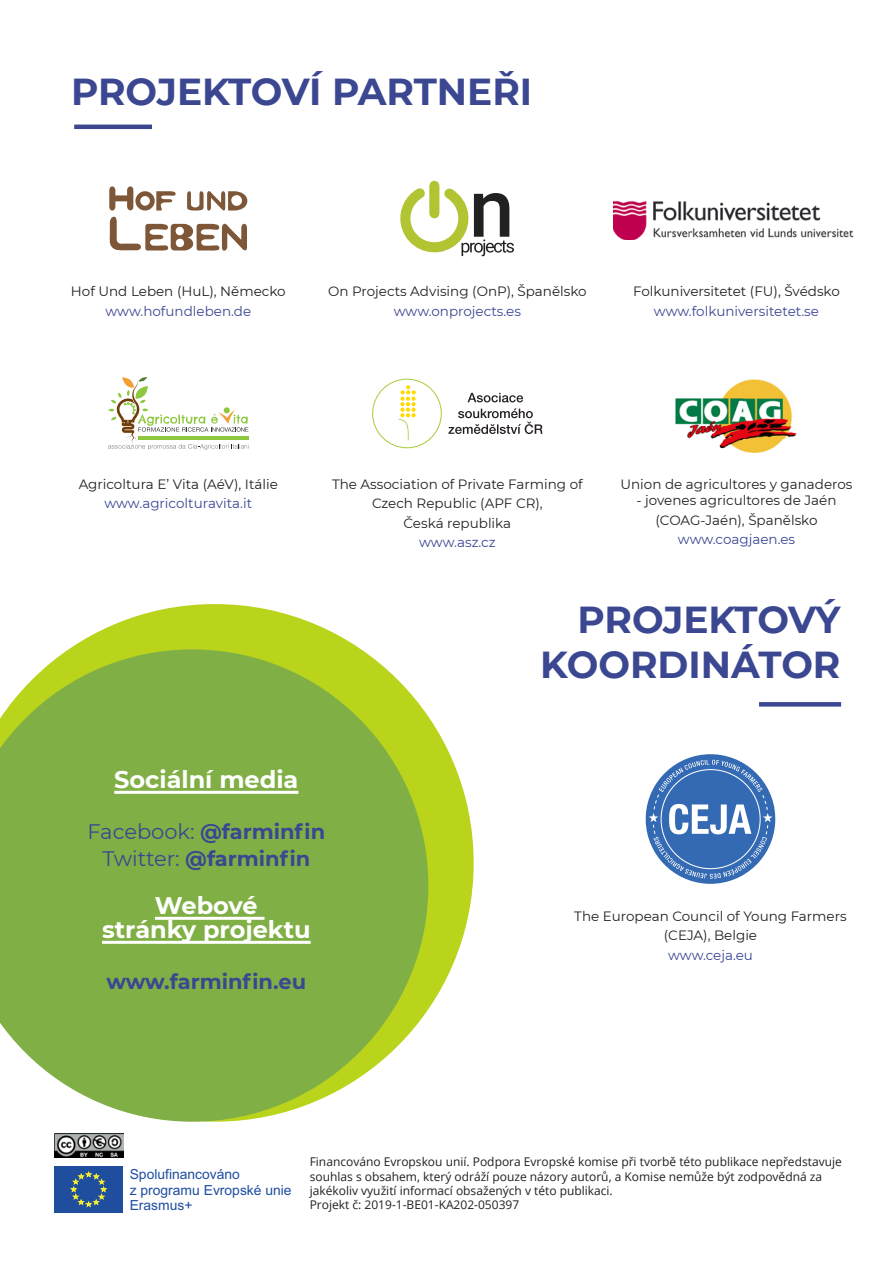
<style>
.page{position:relative;width:893px;height:1263px;background:#fff}
.page>*{position:absolute;margin:0;border:0;box-sizing:border-box;transform-origin:0 0}
.t1{font:700 37.5px/45px "Montserrat";color:#3b4791;text-align:right}
.t2{font:700 24px "Montserrat";color:#fff}
.t3{font:700 21px "Montserrat";color:#3b4791}
.t4{font:13.95px/15.6px "Arial";color:#1f4e9f}
.t5{font:13.5px/19.5px "Montserrat";color:#231f20;text-align:center}
.t6{font:13.5px "Montserrat";color:#3b4791}
.t7{font:12px/14.4px "Open Sans";color:#231f20}
.s1{font-weight:400}
</style>
<div class="page">
<hr style="left:74px;top:125px;width:78px;height:4px;background:#3b4791">
<div style="left:759px;top:702px;width:82px;height:5px;background:#3b4791"></div>
<svg style="left:109px;top:186px;width:67px;height:25px"></svg>
<svg style="left:187px;top:191px;width:60px;height:20px"></svg>
<svg style="left:109px;top:217px;width:138px;height:34px"></svg>
<svg style="left:400px;top:180px;width:114px;height:76px"></svg>
<img style="left:613px;top:200px;width:241px;height:39px">
<svg style="left:108px;top:377px;width:141px;height:73px"></svg>
<svg style="left:397px;top:385px;width:19px;height:64px"></svg>
<svg style="left:448px;top:408px;width:95px;height:26px"></svg>
<svg style="left:467px;top:393px;width:56px;height:9px"></svg>
<img style="left:675px;top:379px;width:122px;height:74px">
<img style="left:646px;top:754px;width:130px;height:130px">
<img style="left:653px;top:761px;width:116px;height:79px">
<img style="left:661px;top:769px;width:100px;height:100px">
<img style="left:669px;top:804px;width:82px;height:30px">
<img style="left:694px;top:760px;width:34px;height:7px">
<img style="left:756px;top:837px;width:11px;height:15px">
<img style="left:735px;top:859px;width:17px;height:14px">
<img style="left:685px;top:869px;width:49px;height:9px">
<img style="left:665px;top:855px;width:15px;height:14px">
<img style="left:654px;top:837px;width:14px;height:20px">
<svg style="left:649px;top:813px;width:9px;height:9px"></svg>
<svg style="left:763px;top:813px;width:9px;height:9px"></svg>
<svg style="left:69px;top:604px;width:405px;height:406px;fill:#bad41c"></svg>
<svg style="left:1px;top:649px;width:427px;height:473px;background:#8fb950"></svg>
<hr style="left:114px;top:791px;width:184px;height:3px;background:#fff">
<hr style="left:155px;top:917px;width:110px;height:3px;background:#fff">
<hr style="left:102px;top:941px;width:209px;height:3px;background:#fff">
<img style="left:54px;top:1133px;width:69px;height:25px">
<div style="left:54px;top:1166px;width:69px;height:47px;background:#1f4e9f"></div>
<svg style="left:70px;top:1171px;width:36px;height:36px"></svg>
<p class="t1" style="left:71px;top:67px;width:463px">PROJEKTOVÍ PARTNEŘI</p>
<p class="t5" style="left:71px;top:281px;width:216px">Hof Und Leben (HuL), Německo</p>
<p class="t6" style="left:105px;top:302px;width:147px">www.hofundleben.de</p>
<p class="t5" style="left:328px;top:281px;width:260px">On Projects Advising (OnP), Španělsko</p>
<p class="t6" style="left:394px;top:302px;width:129px">www.onprojects.es</p>
<p class="t5" style="left:633px;top:281px;width:208px">Folkuniversitetet (FU), Švédsko</p>
<p class="t6" style="left:654px;top:302px;width:167px">www.folkuniversitetet.se</p>
<p class="t5" style="left:79px;top:474px;width:201px">Agricoltura E’ Vita (AéV), Itálie</p>
<p class="t6" style="left:104px;top:494px;width:149px">www.agricolturavita.it</p>
<p class="t5" style="left:332px;top:474px;width:252px">The Association of Private Farming of<br>Czech Republic (APF CR),</p>
<p class="t5" style="left:404px;top:513px;width:109px">Česká republika</p>
<p class="t6" style="left:419px;top:533px;width:78px">www.asz.cz</p>
<p class="t5" style="left:620px;top:474px;width:234px">Union de agricultores y ganaderos</p>
<p class="t5" style="left:636px;top:490px;width:202px">- jovenes agricultores de Jaén</p>
<p class="t5" style="left:655px;top:510px;width:164px">(COAG-Jaén), Španělsko</p>
<p class="t6" style="left:678px;top:530px;width:119px">www.coagjaen.es</p>
<p class="t2" style="left:114px;top:762px;width:186px">Sociální media</p>
<p class="t3" style="left:87px;top:816px;width:239px"><span class="s1">Facebook:</span> @farminfin</p>
<p class="t3" style="left:102px;top:843px;width:209px"><span class="s1">Twitter:</span> @farminfin</p>
<p class="t2" style="left:155px;top:888px;width:104px">Webové</p>
<p class="t2" style="left:102px;top:912px;width:210px">stránky projektu</p>
<p class="t3" style="left:106px;top:966px;width:201px">www.farminfin.eu</p>
<p class="t1" style="left:540px;top:595px;width:302px">PROJEKTOVÝ<br>KOORDINÁTOR</p>
<p class="t5" style="left:574px;top:906px;width:274px">The European Council of Young Farmers</p>
<p class="t5" style="left:664px;top:925px;width:95px">(CEJA), Belgie</p>
<p class="t6" style="left:668px;top:946px;width:86px">www.ceja.eu</p>
<p class="t4" style="left:130px;top:1166px;width:163px">Spolufinancováno<br>z programu Evropské unie<br>Erasmus+</p>
<p class="t7" style="left:310px;top:1154px;width:534px">Financováno Evropskou unií. Podpora Evropské komise při tvorbě této publikace nepředstavuje souhlas s obsahem, který odráží pouze názory autorů, a Komise nemůže být zodpovědná za jakékoliv využití informací obsažených v této publikaci.</p>
<p class="t7" style="left:310px;top:1197px;width:211px">Projekt č: 2019-1-BE01-KA202-050397</p>
</div>
